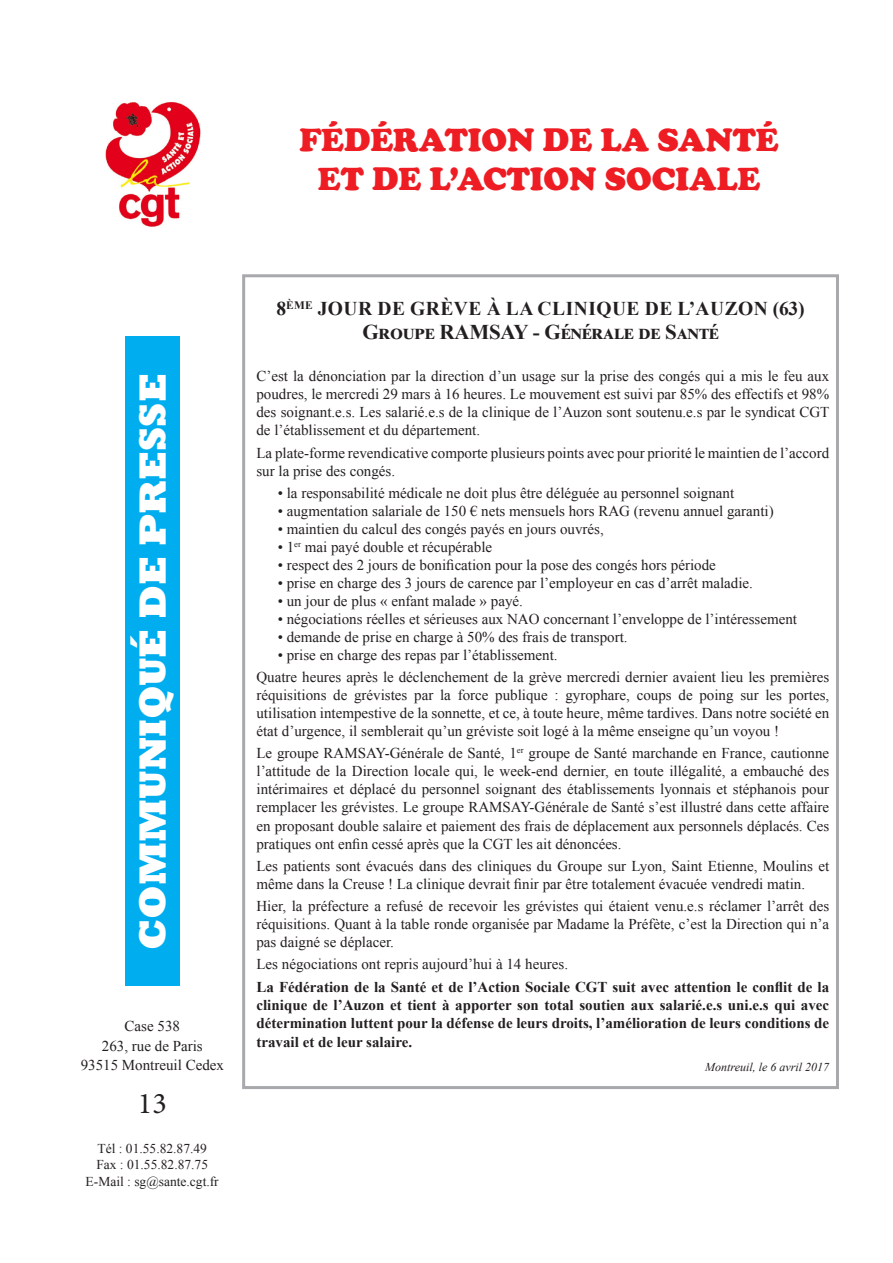
<style>
.page{position:relative;width:893px;height:1263px;background:#fff}
.page>*{position:absolute;margin:0;border:0;box-sizing:border-box;transform-origin:0 0}
.t1{font:800 39px "Rockwell";color:#fff}
.t2{font:900 33px/39.6px "Cooper";color:#ee1d23;text-align:center}
.t3{font:30px "Minion Pro";color:#231f20}
.titre{font:700 21px "Times New Roman";letter-spacing:-.005em;color:#231f20}
.titre-2{font:700 19.5px "Times New Roman";letter-spacing:.025em;color:#231f20}
.txt_courant{font:15px/18px "Times New Roman";color:#231f20;text-align:justify}
.txt_courant-2{font:700 15px/18px "Times New Roman";color:#231f20;text-align:justify}
.t4{font:13.5px "Times New Roman";color:#231f20}
.txt_courant-3{font:italic 12px "Times New Roman";color:#231f20}
</style>
<div class="page">
<div style="left:242px;top:274px;width:597px;height:815px;border:3px solid #a8a9ad"></div>
<div style="left:125px;top:336px;width:55px;height:650px;background:#00aeef"></div>
<img style="left:105px;top:101px;width:96px;height:126px">
<p class="t2" style="left:299px;top:120px;width:481px">FÉDÉRATION DE LA SANTÉ<br>ET DE L’ACTION SOCIALE</p>
<p class="titre-2" style="left:276px;top:295px;width:530px">8<sup>ÈME</sup> JOUR DE GRÈVE À LA CLINIQUE DE L’AUZON (63)</p>
<p class="titre" style="left:362px;top:317px;width:357px">Groupe RAMSAY - Générale de Santé</p>
<p class="t1" style="left:130px;top:950px;width:578px;rotate:-90deg">COMMUNIQUÉ DE PRESSE</p>
<p class="txt_courant" style="left:256px;top:367px;width:574px">C’est la dénonciation par la direction d’un usage sur la prise des congés qui a mis le feu aux poudres, le mercredi 29 mars à 16 heures. Le mouvement est suivi par 85% des effectifs et 98% des soignant.e.s. Les salarié.e.s de la clinique de l’Auzon sont soutenu.e.s par le syndicat CGT de l’établissement et du département.</p>
<p class="txt_courant" style="left:256px;top:443px;width:574px">La plate-forme revendicative comporte plusieurs points avec pour priorité le maintien de l’accord sur la prise des congés.</p>
<p class="txt_courant" style="left:278px;top:483px;width:458px">• la responsabilité médicale ne doit plus être déléguée au personnel soignant</p>
<p class="txt_courant" style="left:278px;top:501px;width:497px">• augmentation salariale de 150 € nets mensuels hors RAG (revenu annuel garanti)</p>
<p class="txt_courant" style="left:278px;top:519px;width:328px">• maintien du calcul des congés payés en jours ouvrés,</p>
<p class="txt_courant" style="left:278px;top:537px;width:216px">• 1<sup>er</sup> mai payé double et récupérable</p>
<p class="txt_courant" style="left:278px;top:555px;width:440px">• respect des 2 jours de bonification pour la pose des congés hors période</p>
<p class="txt_courant" style="left:278px;top:573px;width:477px">• prise en charge des 3 jours de carence par l’employeur en cas d’arrêt maladie.</p>
<p class="txt_courant" style="left:278px;top:591px;width:247px">• un jour de plus « enfant malade » payé.</p>
<p class="txt_courant" style="left:278px;top:609px;width:521px">• négociations réelles et sérieuses aux NAO concernant l’enveloppe de l’intéressement</p>
<p class="txt_courant" style="left:278px;top:627px;width:351px">• demande de prise en charge à 50% des frais de transport.</p>
<p class="txt_courant" style="left:278px;top:645px;width:281px">• prise en charge des repas par l’établissement.</p>
<p class="txt_courant" style="left:256px;top:668px;width:574px">Quatre heures après le déclenchement de la grève mercredi dernier avaient lieu les premières réquisitions de grévistes par la force publique : gyrophare, coups de poing sur les portes, utilisation intempestive de la sonnette, et ce, à toute heure, même tardives. Dans notre société en état d’urgence, il semblerait qu’un gréviste soit logé à la même enseigne qu’un voyou !</p>
<p class="txt_courant" style="left:256px;top:744px;width:574px">Le groupe RAMSAY-Générale de Santé, 1<sup>er</sup> groupe de Santé marchande en France, cautionne l’attitude de la Direction locale qui, le week-end dernier, en toute illégalité, a embauché des intérimaires et déplacé du personnel soignant des établissements lyonnais et stéphanois pour remplacer les grévistes. Le groupe RAMSAY-Générale de Santé s’est illustré dans cette affaire en proposant double salaire et paiement des frais de déplacement aux personnels déplacés. Ces pratiques ont enfin cessé après que la CGT les ait dénoncées.</p>
<p class="txt_courant" style="left:256px;top:856px;width:574px">Les patients sont évacués dans des cliniques du Groupe sur Lyon, Saint Etienne, Moulins et même dans la Creuse ! La clinique devrait finir par être totalement évacuée vendredi matin.</p>
<p class="txt_courant" style="left:256px;top:896px;width:574px">Hier, la préfecture a refusé de recevoir les grévistes qui étaient venu.e.s réclamer l’arrêt des réquisitions. Quant à la table ronde organisée par Madame la Préfète, c’est la Direction qui n’a pas daigné se déplacer.</p>
<p class="txt_courant" style="left:256px;top:955px;width:313px">Les négociations ont repris aujourd’hui à 14 heures.</p>
<p class="txt_courant-2" style="left:256px;top:977px;width:574px">La Fédération de la Santé et de l’Action Sociale CGT suit avec attention le conflit de la clinique de l’Auzon et tient à apporter son total soutien aux salarié.e.s uni.e.s qui avec détermination luttent pour la défense de leurs droits, l’amélioration de leurs conditions de</p>
<p class="txt_courant-2" style="left:256px;top:1032px;width:157px">travail et de leur salaire.</p>
<p class="txt_courant-3" style="left:705px;top:1058px;width:125px">Montreuil, le 6 avril 2017</p>
<p class="txt_courant" style="left:125px;top:1017px;width:57px">Case 538</p>
<p class="txt_courant" style="left:102px;top:1036px;width:102px">263, rue de Paris</p>
<p class="txt_courant" style="left:81px;top:1056px;width:145px">93515 Montreuil Cedex</p>
<p class="t3" style="left:138px;top:1083px;width:31px">13</p>
<p class="t4" style="left:97px;top:1139px;width:111px">Tél : 01.55.82.87.49</p>
<p class="t4" style="left:96px;top:1155px;width:113px">Fax : 01.55.82.87.75</p>
<p class="t4" style="left:86px;top:1172px;width:135px">E-Mail : sg@sante.cgt.fr</p>
</div>
